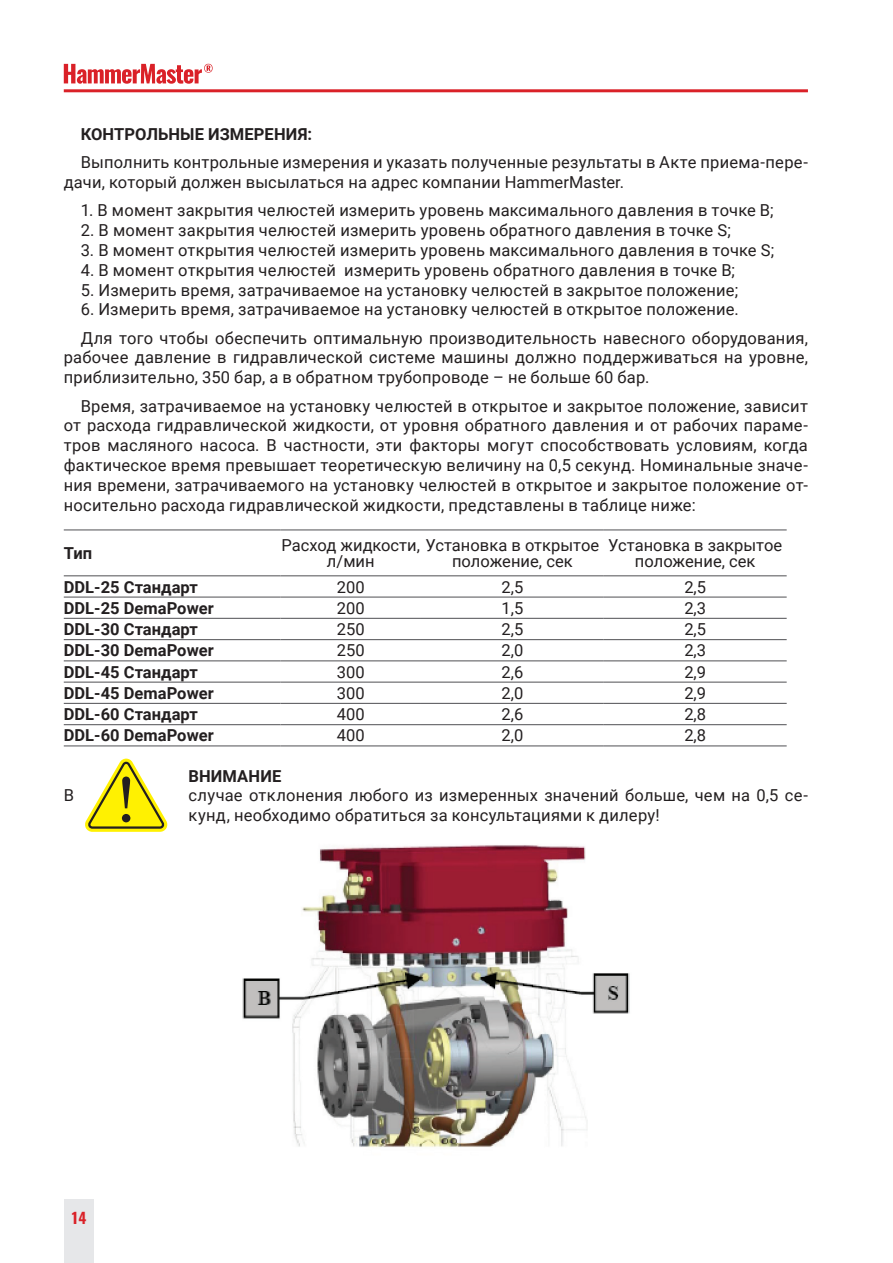
<style>
.page{position:relative;width:893px;height:1263px;background:#fff}
.page>*{position:absolute;margin:0;border:0;box-sizing:border-box;transform-origin:0 0}
.text{font:16.5px/19.8px "Roboto";letter-spacing:.01em;color:#231f20}
.text-2{font:700 16.5px "Roboto";color:#231f20}
.t1{font:700 15px "Oswald";color:#da2128}
</style>
<div class="page">
<hr style="left:64px;top:89px;width:744px;height:3px;background:#da2128">
<div style="left:64px;top:1199px;width:30px;height:64px;background:#e6e7e9"></div>
<svg style="left:64px;top:64px;width:149px;height:20px"></svg>
<hr style="left:64px;top:529px;width:217px;height:1px;background:#636366">
<hr style="left:281px;top:529px;width:140px;height:1px;background:#636366">
<hr style="left:64px;top:575px;width:217px;height:1px;background:#636366">
<hr style="left:281px;top:575px;width:140px;height:1px;background:#636366">
<hr style="left:64px;top:596px;width:217px;height:2px;background:#636366">
<hr style="left:281px;top:596px;width:140px;height:2px;background:#636366">
<hr style="left:281px;top:618px;width:140px;height:1px;background:#636366">
<hr style="left:421px;top:529px;width:183px;height:1px;background:#636366">
<hr style="left:421px;top:575px;width:183px;height:1px;background:#636366">
<hr style="left:421px;top:596px;width:183px;height:2px;background:#636366">
<hr style="left:421px;top:618px;width:183px;height:1px;background:#636366">
<hr style="left:604px;top:529px;width:183px;height:1px;background:#636366">
<hr style="left:604px;top:575px;width:183px;height:1px;background:#636366">
<hr style="left:604px;top:596px;width:183px;height:2px;background:#636366">
<hr style="left:604px;top:618px;width:183px;height:1px;background:#636366">
<hr style="left:64px;top:618px;width:217px;height:1px;background:#636366">
<hr style="left:64px;top:639px;width:217px;height:1px;background:#636366">
<hr style="left:281px;top:639px;width:140px;height:1px;background:#636366">
<hr style="left:281px;top:660px;width:140px;height:1px;background:#636366">
<hr style="left:281px;top:681px;width:140px;height:2px;background:#636366">
<hr style="left:281px;top:703px;width:140px;height:1px;background:#636366">
<hr style="left:281px;top:724px;width:140px;height:1px;background:#636366">
<hr style="left:281px;top:745px;width:140px;height:1px;background:#636366">
<hr style="left:421px;top:639px;width:183px;height:1px;background:#636366">
<hr style="left:421px;top:660px;width:183px;height:1px;background:#636366">
<hr style="left:421px;top:681px;width:183px;height:2px;background:#636366">
<hr style="left:421px;top:703px;width:183px;height:1px;background:#636366">
<hr style="left:421px;top:724px;width:183px;height:1px;background:#636366">
<hr style="left:421px;top:745px;width:183px;height:1px;background:#636366">
<hr style="left:604px;top:639px;width:183px;height:1px;background:#636366">
<hr style="left:604px;top:660px;width:183px;height:1px;background:#636366">
<hr style="left:604px;top:681px;width:183px;height:2px;background:#636366">
<hr style="left:604px;top:703px;width:183px;height:1px;background:#636366">
<hr style="left:604px;top:724px;width:183px;height:1px;background:#636366">
<hr style="left:604px;top:745px;width:183px;height:1px;background:#636366">
<hr style="left:64px;top:660px;width:217px;height:1px;background:#636366">
<hr style="left:64px;top:681px;width:217px;height:2px;background:#636366">
<hr style="left:64px;top:703px;width:217px;height:1px;background:#636366">
<hr style="left:64px;top:724px;width:217px;height:1px;background:#636366">
<hr style="left:64px;top:745px;width:217px;height:1px;background:#636366">
<img style="left:242px;top:845px;width:388px;height:303px">
<svg style="left:85px;top:759px;width:83px;height:73px"></svg>
<p class="text-2" style="left:81px;top:123px;width:233px">КОНТРОЛЬНЫЕ ИЗМЕРЕНИЯ:</p>
<p class="text" style="left:64px;top:152px;width:746px;text-indent:17px">Выполнить контрольные измерения и указать полученные результаты в Акте приема-пере&shy;дачи, который должен высылаться на адрес компании HammerMaster.</p>
<p class="text" style="left:81px;top:200px;width:694px">1. В момент закрытия челюстей измерить уровень максимального давления в точке B;</p>
<p class="text" style="left:81px;top:220px;width:652px">2. В момент закрытия челюстей измерить уровень обратного давления в точке S;</p>
<p class="text" style="left:81px;top:240px;width:695px">3. В момент открытия челюстей измерить уровень максимального давления в точке S;</p>
<p class="text" style="left:81px;top:259px;width:656px">4. В момент открытия челюстей измерить уровень обратного давления в точке B;</p>
<p class="text" style="left:81px;top:279px;width:659px">5. Измерить время, затрачиваемое на установку челюстей в закрытое положение;</p>
<p class="text" style="left:81px;top:299px;width:660px">6. Измерить время, затрачиваемое на установку челюстей в открытое положение.</p>
<p class="text" style="left:64px;top:327px;width:746px;text-align:justify;text-indent:17px">Для того чтобы обеспечить оптимальную производительность навесного оборудования, рабочее давление в гидравлической системе машины должно поддерживаться на уровне, приблизительно, 350 бар, а в обратном трубопроводе – не больше 60 бар.</p>
<p class="text" style="left:64px;top:395px;width:746px;text-align:justify;text-indent:17px">Время, затрачиваемое на установку челюстей в открытое и закрытое положение, зависит от расхода гидравлической жидкости, от уровня обратного давления и от рабочих параме&shy;тров масляного насоса. В частности, эти факторы могут способствовать условиям, когда фактическое время превышает теоретическую величину на 0,5 секунд. Номинальные значе&shy;ния времени, затрачиваемого на установку челюстей в открытое и закрытое положение от&shy;носительно расхода гидравлической жидкости, представлены в таблице ниже:</p>
<p class="text-2" style="left:64px;top:542px;width:30px">Тип</p>
<p class="text" style="left:282px;top:534px;width:319px">Расход жидкости, Установка в открытое</p>
<p class="text" style="left:327px;top:551px;width:49px">л/мин</p>
<p class="text" style="left:452px;top:551px;width:122px">положение, сек</p>
<p class="text" style="left:608px;top:534px;width:175px">Установка в закрытое</p>
<p class="text" style="left:635px;top:551px;width:122px">положение, сек</p>
<p class="text-2" style="left:64px;top:575px;width:136px">DDL-25 Стандарт</p>
<p class="text" style="left:337px;top:576px;width:29px">200</p>
<p class="text" style="left:501px;top:576px;width:23px">2,5</p>
<p class="text" style="left:684px;top:576px;width:23px">2,5</p>
<p class="text-2" style="left:64px;top:596px;width:152px">DDL-25 DemaPower</p>
<p class="text" style="left:337px;top:597px;width:29px">200</p>
<p class="text" style="left:501px;top:597px;width:23px">1,5</p>
<p class="text" style="left:684px;top:597px;width:23px">2,3</p>
<p class="text-2" style="left:64px;top:618px;width:136px">DDL-30 Стандарт</p>
<p class="text" style="left:337px;top:619px;width:29px">250</p>
<p class="text" style="left:501px;top:619px;width:23px">2,5</p>
<p class="text" style="left:684px;top:619px;width:23px">2,5</p>
<p class="text-2" style="left:64px;top:639px;width:152px">DDL-30 DemaPower</p>
<p class="text" style="left:337px;top:640px;width:29px">250</p>
<p class="text" style="left:501px;top:640px;width:23px">2,0</p>
<p class="text" style="left:684px;top:640px;width:23px">2,3</p>
<p class="text-2" style="left:64px;top:660px;width:136px">DDL-45 Стандарт</p>
<p class="text" style="left:337px;top:661px;width:29px">300</p>
<p class="text" style="left:501px;top:661px;width:23px">2,6</p>
<p class="text" style="left:684px;top:661px;width:23px">2,9</p>
<p class="text-2" style="left:64px;top:681px;width:152px">DDL-45 DemaPower</p>
<p class="text" style="left:337px;top:682px;width:29px">300</p>
<p class="text" style="left:501px;top:682px;width:23px">2,0</p>
<p class="text" style="left:684px;top:682px;width:23px">2,9</p>
<p class="text-2" style="left:64px;top:703px;width:136px">DDL-60 Стандарт</p>
<p class="text" style="left:337px;top:704px;width:29px">400</p>
<p class="text" style="left:501px;top:704px;width:23px">2,6</p>
<p class="text" style="left:684px;top:704px;width:23px">2,8</p>
<p class="text-2" style="left:64px;top:724px;width:152px">DDL-60 DemaPower</p>
<p class="text" style="left:337px;top:725px;width:29px">400</p>
<p class="text" style="left:501px;top:725px;width:23px">2,0</p>
<p class="text" style="left:684px;top:725px;width:23px">2,8</p>
<p class="text-2" style="left:189px;top:764px;width:94px">ВНИМАНИЕ</p>
<p class="text" style="left:64px;top:785px;width:12px">В</p>
<p class="text" style="left:189px;top:785px;width:621px">случае отклонения любого из измеренных значений больше, чем на 0,5 се&shy;кунд, необходимо обратиться за консультациями к дилеру!</p>
<p class="t1" style="left:71px;top:1207px;width:17px">14</p>
</div>
